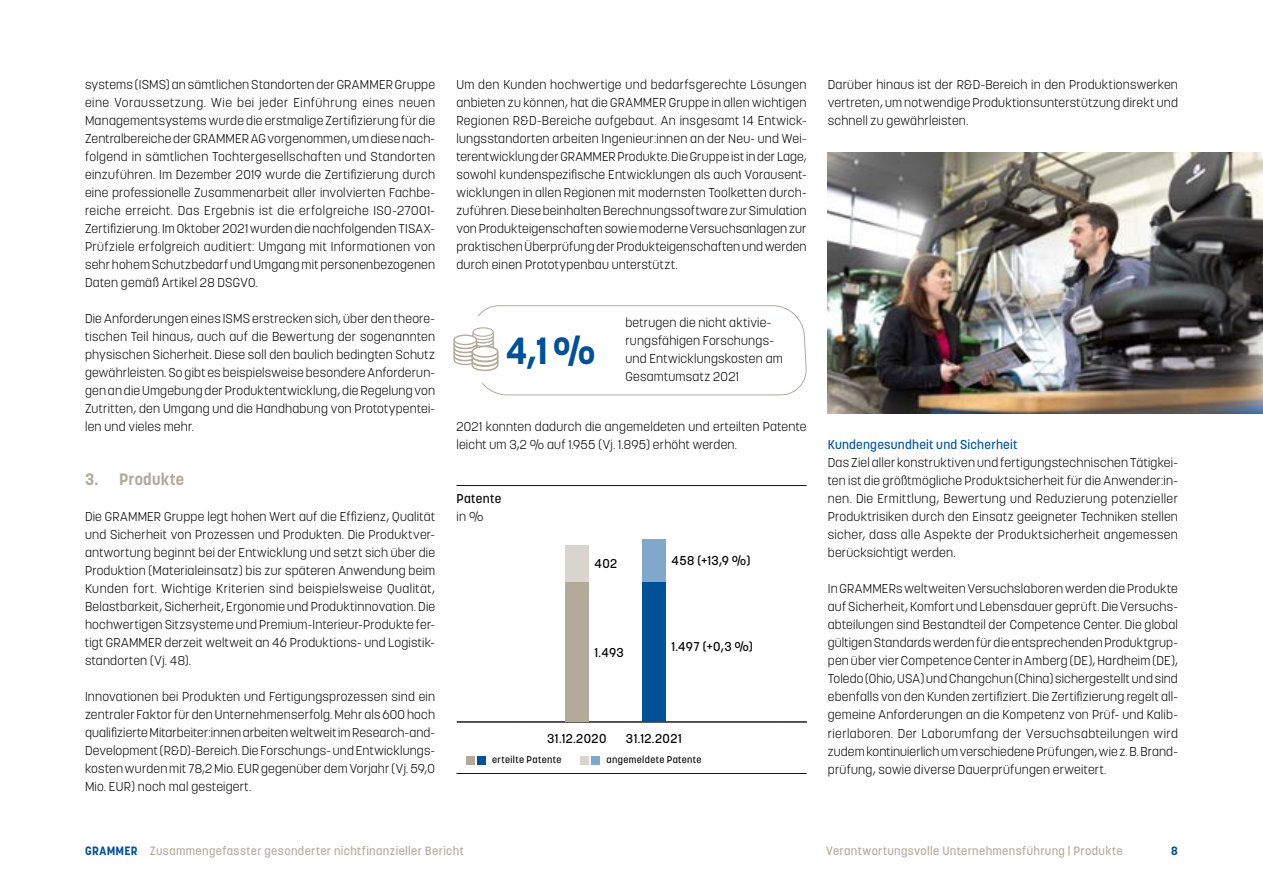
<style>
.page{position:relative;width:1263px;height:893px;background:#fff}
.page>*{position:absolute;margin:0;border:0;box-sizing:border-box;transform-origin:0 0}
.t1{font:700 37.5px "Korolev";color:#005195}
.t2{font:700 16.5px "Korolev";letter-spacing:.015em;color:#b4aa9b}
.t3{font:300 12.75px/18px "Korolev";letter-spacing:.015em;color:#000;text-align:justify}
.t4{font:500 12.75px "Korolev";letter-spacing:.03em;color:#000}
.t5{font:500 12.75px "Korolev";letter-spacing:.02em;color:#005195}
.t6{font:500 12px "Korolev";letter-spacing:.03em;color:#b4aa9b}
.t7{font:700 12px "Korolev";color:#005195}
.t8{font:500 9.75px "Korolev";letter-spacing:.035em;color:#000}
.s1{font-weight:700;color:#005195}
</style>
<div class="page">
<svg style="left:453px;top:305px;width:354px;height:91px"></svg>
<div style="left:472px;top:346px;width:26px;height:11px;background:#fff;border-radius:50%"></div>
<div style="left:471px;top:346px;width:27px;height:12px;border:2px solid #b4aa9b;border-radius:50%"></div>
<hr style="left:456px;top:485px;width:350px;height:1px;background:#12120d">
<hr style="left:456px;top:773px;width:350px;height:1px;background:#12120d">
<hr style="left:457px;top:722px;width:349px;height:1px;background:#12120d">
<div style="left:466px;top:756px;width:8px;height:8px;background:#b4aa9b"></div>
<div style="left:477px;top:756px;width:8px;height:8px;background:#005195"></div>
<div style="left:580px;top:756px;width:9px;height:8px;background:#d9d4cd"></div>
<div style="left:591px;top:756px;width:9px;height:8px;background:#80a8ca"></div>
<div style="left:565px;top:545px;width:24px;height:37px;background:#d9d4cd"></div>
<div style="left:565px;top:582px;width:24px;height:140px;background:#b4aa9b"></div>
<div style="left:642px;top:539px;width:23px;height:43px;background:#80a8ca"></div>
<div style="left:642px;top:582px;width:23px;height:140px;background:#005195"></div>
<img style="left:828px;top:153px;width:435px;height:260px">
<p class="t3" style="left:85px;top:76px;width:352px">systems (ISMS) an sämtlichen Standorten der GRAMMER Gruppe eine Voraussetzung. Wie bei jeder Einführung eines neuen Managementsystems wurde die erstmalige Zertifizierung für die Zentralbereiche der GRAMMER AG vorgenommen, um diese nach&shy;folgend in sämtlichen Tochtergesellschaften und Standorten einzuführen. Im Dezember 2019 wurde die Zertifizierung durch eine professionelle Zusammenarbeit aller involvierten Fachbe&shy;reiche erreicht. Das Ergebnis ist die erfolgreiche ISO-27001- Zertifizierung. Im Oktober 2021 wurden die nachfolgenden TISAX-Prüfziele erfolgreich auditiert: Umgang mit Informationen von sehr hohem Schutzbedarf und Umgang mit personenbezogenen Daten gemäß Artikel 28 DSGVO.</p>
<p class="t3" style="left:85px;top:310px;width:352px">Die Anforderungen eines ISMS erstrecken sich, über den theore&shy;tischen Teil hinaus, auch auf die Bewertung der sogenannten physischen Sicherheit. Diese soll den baulich bedingten Schutz gewährleisten. So gibt es beispielsweise besondere Anforderun&shy;gen an die Umgebung der Produktentwicklung, die Regelung von Zutritten, den Umgang und die Handhabung von Prototypentei&shy;len und vieles mehr.</p>
<p class="t2" style="left:85px;top:469px;width:101px">3. Produkte</p>
<p class="t3" style="left:85px;top:508px;width:352px">Die GRAMMER Gruppe legt hohen Wert auf die Effizienz, Qualität und Sicherheit von Prozessen und Produkten. Die Produktver&shy;antwortung beginnt bei der Entwicklung und setzt sich über die Produktion (Materialeinsatz) bis zur späteren Anwendung beim Kunden fort. Wichtige Kriterien sind beispielsweise Qualität, Belastbarkeit, Sicherheit, Ergonomie und Produktinnovation. Die hochwertigen Sitzsysteme und Premium-Interieur-Produkte fer&shy;tigt GRAMMER derzeit weltweit an 46 Produktions- und Logistik&shy;standorten (Vj. 48).</p>
<p class="t3" style="left:85px;top:688px;width:352px">Innovationen bei Produkten und Fertigungsprozessen sind ein zentraler Faktor für den Unternehmenserfolg. Mehr als 600 hoch qualifizierte Mitarbeiter:innen arbeiten weltweit im Research-and-Development (R&amp;D)-Bereich. Die Forschungs- und Entwicklungs&shy;kosten wurden mit 78,2 Mio. EUR gegenüber dem Vorjahr (Vj. 59,0<br>Mio. EUR) noch mal gesteigert.</p>
<p class="t3" style="left:456px;top:76px;width:352px">Um den Kunden hochwertige und bedarfsgerechte Lösungen anbieten zu können, hat die GRAMMER Gruppe in allen wichtigen Regionen R&amp;D-Bereiche aufgebaut. An insgesamt 14 Entwick&shy;lungsstandorten arbeiten Ingenieur:innen an der Neu- und Wei&shy;terentwicklung der GRAMMER Produkte. Die Gruppe ist in der Lage, sowohl kundenspezifische Entwicklungen als auch Vorausent&shy;wicklungen in allen Regionen mit modernsten Toolketten durch&shy;zuführen. Diese beinhalten Berechnungssoftware zur Simulation von Produkteigenschaften sowie moderne Versuchsanlagen zur praktischen Überprüfung der Produkteigenschaften und werden durch einen Prototypenbau unterstützt.</p>
<h1 class="t1" style="left:506px;top:327px;width:91px">4,1%</h1>
<p class="t3" style="left:625px;top:314px;width:159px;text-align:left">betrugen die nicht aktivie&shy;rungsfähigen Forschungs&shy;und Entwicklungskosten am<br>Gesamtumsatz 2021</p>
<p class="t3" style="left:456px;top:418px;width:352px">2021 konnten dadurch die angemeldeten und erteilten Patente leicht um 3,2 % auf 1.955 (Vj. 1.895) erhöht werden.</p>
<p class="t4" style="left:456px;top:491px;width:46px">Patente</p>
<p class="t3" style="left:456px;top:508px;width:29px">in %</p>
<p class="t4" style="left:594px;top:555px;width:24px">402</p>
<p class="t4" style="left:594px;top:644px;width:31px">1.493</p>
<p class="t4" style="left:671px;top:552px;width:80px">458 (+13,9 %)</p>
<p class="t4" style="left:671px;top:639px;width:83px">1.497 (+0,3 %)</p>
<p class="t4" style="left:547px;top:731px;width:61px">31.12.2020</p>
<p class="t4" style="left:626px;top:731px;width:57px">31.12.2021</p>
<p class="t8" style="left:492px;top:753px;width:71px">erteilte Patente</p>
<p class="t8" style="left:607px;top:753px;width:96px">angemeldete Patente</p>
<p class="t3" style="left:828px;top:76px;width:352px">Darüber hinaus ist der R&amp;D-Bereich in den Produktionswerken vertreten, um notwendige Produktionsunterstützung direkt und schnell zu gewährleisten.</p>
<p class="t5" style="left:828px;top:437px;width:191px">Kundengesundheit und Sicherheit</p>
<p class="t3" style="left:828px;top:454px;width:352px">Das Ziel aller konstruktiven und fertigungstechnischen Tätigkei&shy;ten ist die größtmögliche Produktsicherheit für die Anwender:in&shy;nen. Die Ermittlung, Bewertung und Reduzierung potenzieller Produktrisiken durch den Einsatz geeigneter Techniken stellen sicher, dass alle Aspekte der Produktsicherheit angemessen berücksichtigt werden.</p>
<p class="t3" style="left:828px;top:580px;width:352px">In GRAMMERs weltweiten Versuchslaboren werden die Produkte auf Sicherheit, Komfort und Lebensdauer geprüft. Die Versuchs&shy;abteilungen sind Bestandteil der Competence Center. Die global gültigen Standards werden für die entsprechenden Produktgrup&shy;pen über vier Competence Center in Amberg (DE), Hardheim (DE), Toledo (Ohio, USA) und Changchun (China) sichergestellt und sind ebenfalls von den Kunden zertifiziert. Die Zertifizierung regelt all&shy;gemeine Anforderungen an die Kompetenz von Prüf- und Kalib&shy;rierlaboren. Der Laborumfang der Versuchsabteilungen wird zudem kontinuierlich um verschiedene Prüfungen, wie z. B. Brand&shy;prüfung, sowie diverse Dauerprüfungen erweitert.</p>
<p class="t6" style="left:85px;top:843px;width:380px"><span class="s1">GRAMMER</span> Zusammengefasster gesonderter nichtfinanzieller Bericht</p>
<p class="t6" style="left:826px;top:843px;width:298px">Verantwortungsvolle Unternehmensführung | Produkte</p>
<p class="t7" style="left:1171px;top:843px;width:8px">8</p>
</div>
